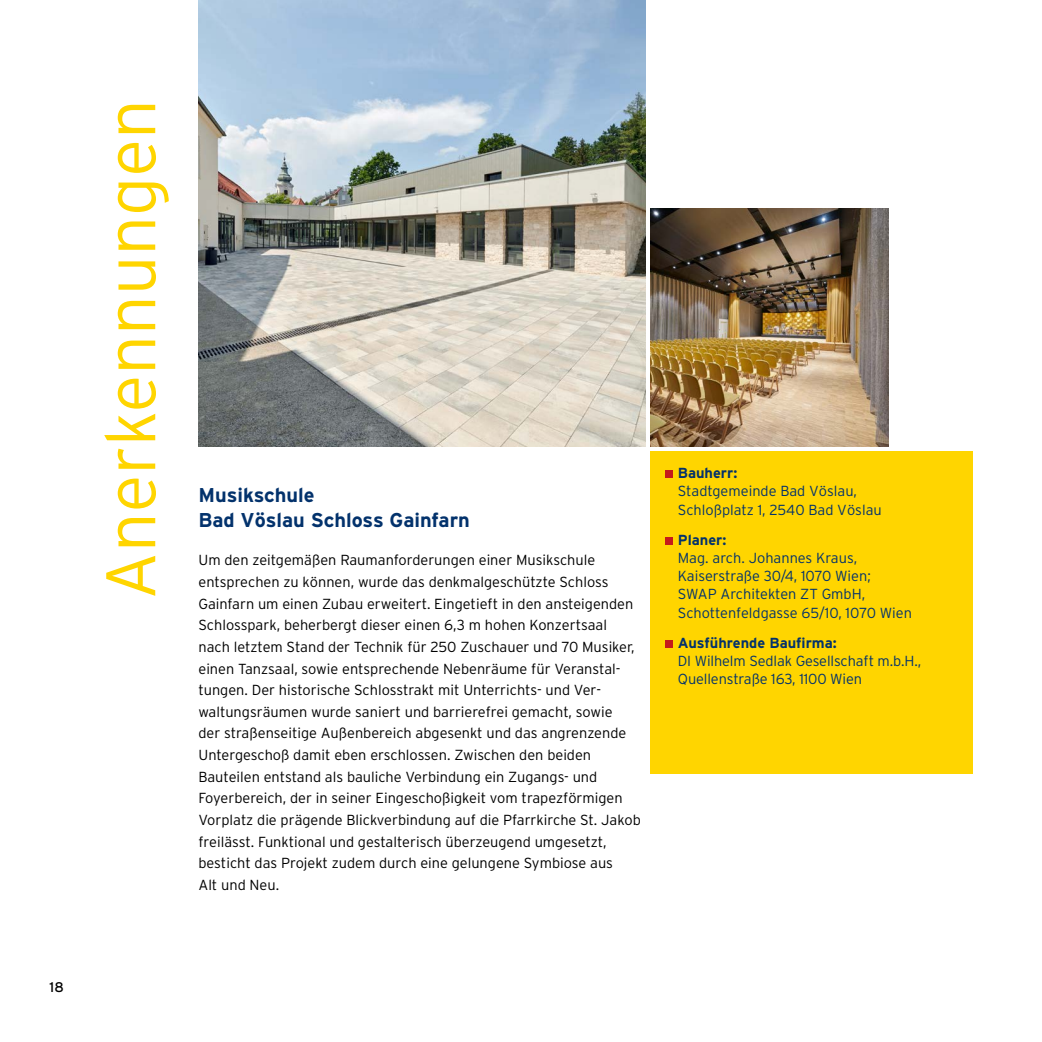
<style>
.page{position:relative;width:1042px;height:1042px;background:#fff}
.page>*{position:absolute;margin:0;border:0;box-sizing:border-box;transform-origin:0 0}
.t1{font:300 70px "Interstate";color:#ffd500}
.t2{font:700 19.95px/24.8px "Interstate";color:#03326c}
.t3{font:300 14.53px/21.7px "Interstate";color:#000}
.t4{font:300 14.53px/18.2px "Interstate";letter-spacing:-.01em;color:#03326c}
.t5{font:700 14.53px "Interstate";color:#03326c}
.t6{font:14px "Interstate";color:#000}
</style>
<div class="page">
<div style="left:650px;top:451px;width:322px;height:323px;background:#ffd500"></div>
<img style="left:198px;top:0;width:447px;height:446px">
<img style="left:650px;top:208px;width:238px;height:238px">
<div style="left:665px;top:471px;width:7px;height:7px;background:#c51a1b"></div>
<div style="left:665px;top:537px;width:7px;height:7px;background:#c51a1b"></div>
<div style="left:665px;top:640px;width:7px;height:8px;background:#c51a1b"></div>
<p class="t6" style="left:50px;top:979px;width:16px">18</p>
<h1 class="t1" style="left:91px;top:599px;width:502px;rotate:-90deg">Anerkennungen</h1>
<h2 class="t2" style="left:198px;top:483px;width:273px">Musikschule<br>Bad Vöslau Schloss Gainfarn</h2>
<p class="t3" style="left:198px;top:549px;width:444px">Um den zeitgemäßen Raumanforderungen einer Musikschule entsprechen zu können, wurde das denkmalgeschützte Schloss Gainfarn um einen Zubau erweitert. Eingetieft in den ansteigenden Schlosspark, beherbergt dieser einen 6,3 m hohen Konzertsaal nach letztem Stand der Technik für 250 Zuschauer und 70 Musiker, einen Tanzsaal, sowie entsprechende Nebenräume für Veranstal&shy;tungen. Der historische Schlosstrakt mit Unterrichts- und Ver&shy;waltungsräumen wurde saniert und barrierefrei gemacht, sowie<br>der straßenseitige Außenbereich abgesenkt und das angrenzende Untergeschoß damit eben erschlossen. Zwischen den beiden Bauteilen entstand als bauliche Verbindung ein Zugangs- und Foyerbereich, der in seiner Eingeschoßigkeit vom trapezförmigen Vorplatz die prägende Blickverbindung auf die Pfarrkirche St. Jakob freilässt. Funktional und gestalterisch überzeugend umgesetzt, besticht das Projekt zudem durch eine gelungene Symbiose aus<br>Alt und Neu.</p>
<p class="t5" style="left:678px;top:465px;width:61px">Bauherr:</p>
<p class="t4" style="left:678px;top:482px;width:205px">Stadtgemeinde Bad Vöslau,<br>Schloßplatz 1, 2540 Bad Vöslau</p>
<p class="t5" style="left:678px;top:531px;width:50px">Planer:</p>
<p class="t4" style="left:678px;top:548px;width:236px">Mag. arch. Johannes Kraus,<br>Kaiserstraße 30/4, 1070 Wien;<br>SWAP Architekten ZT GmbH,<br>Schottenfeldgasse 65/10, 1070 Wien</p>
<p class="t5" style="left:678px;top:634px;width:160px">Ausführende Baufirma:</p>
<p class="t4" style="left:678px;top:651px;width:245px">DI Wilhelm Sedlak Gesellschaft m.b.H.,<br>Quellenstraße 163, 1100 Wien</p>
</div>
